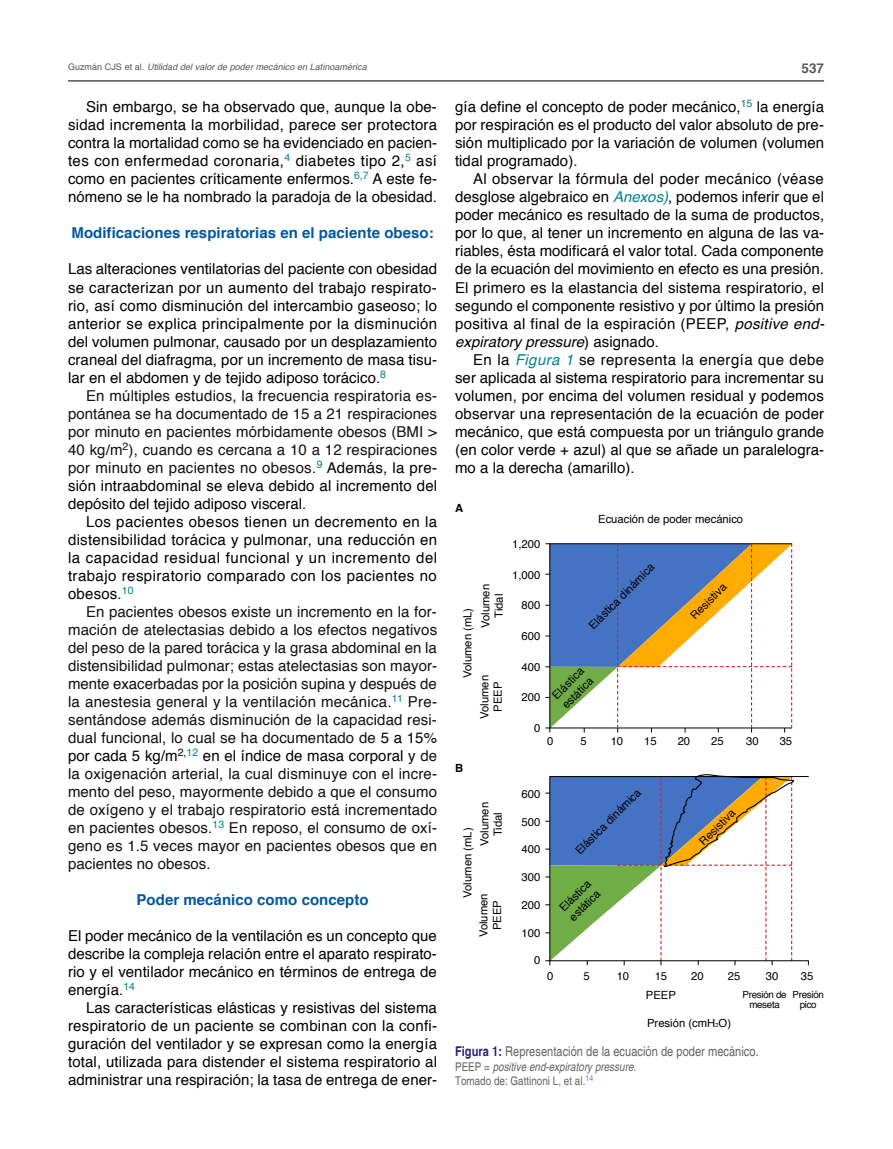
<style>
.page{position:relative;width:893px;height:1149px;background:#fff}
.page>*{position:absolute;margin:0;border:0;box-sizing:border-box;transform-origin:0 0}
.t1{font:15px/18px "Helvetica";letter-spacing:.005em;color:#000;text-align:justify}
.t2{font:15px/18px "Helvetica";letter-spacing:.005em;color:#111;text-align:justify}
.t3{font:700 15px "Helvetica";letter-spacing:.005em;color:#0059a0}
.t4{font:condensed 13.5px "Helvetica";color:#646363}
.t5{font:700 13.5px "Helvetica";color:#575756}
.t6{font:condensed 12px/14.4px "Helvetica";color:#646363}
.t7{font:11.25px/13.5px "Helvetica";color:#000}
.t8{font:700 11.25px "Helvetica";color:#000}
.t9{font:9.75px/10.5px "Helvetica";letter-spacing:-.03em;color:#000;text-align:center}
.t10{font:italic 9px "Helvetica";letter-spacing:.005em;color:#575756}
.s1{font-style:normal}
.s2{color:#000}
.s3{font-style:italic;color:#008390}
.s4{font-style:italic}
.s5{font-family:"Times New Roman"}
.s6{font-weight:700;color:#2d1e7d}
</style>
<div class="page">
<hr style="left:68px;top:80px;width:756px;height:1px;background:#000">
<svg style="left:545px;top:543px;width:247px;height:189px"></svg>
<svg style="left:545px;top:774px;width:249px;height:190px"></svg>
<div style="left:549px;top:776px;width:260px;height:184px;border:1px solid #000"></div>
<p class="t10" style="left:68px;top:59px;width:300px"><span class="s1">Guzmán CJS et al.</span> Utilidad del valor de poder mecánico en Latinoamérica</p>
<p class="t5" style="left:801px;top:57px;width:24px">537</p>
<p class="t1" style="left:68px;top:98px;width:371px;text-indent:18px">Sin embargo, se ha observado que, aunque la obe&shy;sidad incrementa la morbilidad, parece ser protectora contra la mortalidad como se ha evidenciado en pacien&shy;tes con enfermedad coronaria,<sup>4</sup> diabetes tipo 2,<sup>5</sup> así como en pacientes críticamente enfermos.<sup>6,7</sup> A este fe&shy;nómeno se le ha nombrado la paradoja de la obesidad.</p>
<p class="t3" style="left:71px;top:221px;width:364px">Modificaciones respiratorias en el paciente obeso:</p>
<p class="t1" style="left:68px;top:260px;width:371px">Las alteraciones ventilatorias del paciente con obesidad se caracterizan por un aumento del trabajo respirato&shy;rio, así como disminución del intercambio gaseoso; lo anterior se explica principalmente por la disminución del volumen pulmonar, causado por un desplazamiento craneal del diafragma, por un incremento de masa tisu&shy;lar en el abdomen y de tejido adiposo torácico.<sup>8</sup></p>
<p class="t2" style="left:68px;top:386px;width:371px;text-indent:18px">En múltiples estudios, la frecuencia respiratoria es&shy;pontánea se ha documentado de 15 a 21 respiraciones por minuto en pacientes mórbidamente obesos (BMI &gt; 40 kg/m<sup>2</sup>), cuando es cercana a 10 a 12 respiraciones por minuto en pacientes no obesos.<sup>9</sup> <span class="s2">Además, la pre&shy;sión intraabdominal se eleva debido al incremento del depósito del tejido adiposo visceral.</span></p>
<p class="t1" style="left:68px;top:512px;width:371px;text-indent:18px">Los pacientes obesos tienen un decremento en la distensibilidad torácica y pulmonar, una reducción en la capacidad residual funcional y un incremento del trabajo respiratorio comparado con los pacientes no obesos.<sup>10</sup></p>
<p class="t2" style="left:68px;top:602px;width:371px;text-indent:18px">En pacientes obesos existe un incremento en la for&shy;mación de atelectasias debido a los efectos negativos del peso de la pared torácica y la grasa abdominal en la distensibilidad pulmonar; estas atelectasias son mayor&shy;mente exacerbadas por la posición supina y después de la anestesia general y la ventilación mecánica.<sup>11</sup> Pre&shy;sentándose además disminución de la capacidad resi&shy;dual funcional, lo cual se ha documentado de <span class="s2">5 a 15% por cada 5 kg/m</span><sup>2,</sup><sup>12</sup> <span class="s2">en el índice de masa corporal</span> y de la oxigenación arterial, la cual disminuye con el incre&shy;mento del peso, mayormente debido a que el consumo de oxígeno y el trabajo respiratorio está incrementado en pacientes obesos.<sup>13</sup> En reposo, el consumo de oxí&shy;geno es 1.5 veces mayor en pacientes obesos que en pacientes no obesos.</p>
<p class="t3" style="left:137px;top:887px;width:234px">Poder mecánico como concepto</p>
<p class="t1" style="left:68px;top:926px;width:370px">El poder mecánico de la ventilación es un concepto que describe la compleja relación entre el aparato respirato&shy;rio y el ventilador mecánico en términos de entrega de energía.<sup>14</sup></p>
<p class="t1" style="left:68px;top:998px;width:371px;text-indent:18px">Las características elásticas y resistivas del sistema respiratorio de un paciente se combinan con la confi&shy;guración del ventilador y se expresan como la energía total, utilizada para distender el sistema respiratorio al administrar una respiración; la tasa de entrega de ener-</p>
<p class="t1" style="left:455px;top:98px;width:371px">gía define el concepto de poder mecánico,<sup>15</sup> la energía por respiración es el producto del valor absoluto de pre&shy;sión multiplicado por la variación de volumen (volumen tidal programado).</p>
<p class="t1" style="left:455px;top:170px;width:371px;text-indent:18px">Al observar la fórmula del poder mecánico (véase desglose algebraico en <span class="s3">Anexos)</span>, podemos inferir que el poder mecánico es resultado de la suma de productos, por lo que, al tener un incremento en alguna de las va&shy;riables, ésta modificará el valor total. Cada componente de la ecuación del movimiento en efecto es una presión.<br>El primero es la elastancia del sistema respiratorio, el segundo el componente resistivo y por último la presión positiva al final de la espiración (PEEP, <span class="s4">positive end&shy;expiratory pressure</span>) asignado.</p>
<p class="t1" style="left:455px;top:350px;width:371px;text-indent:18px">En la <span class="s3">Figura 1</span> se representa la energía que debe ser aplicada al sistema respiratorio para incrementar su volumen, por encima del volumen residual y podemos observar una representación de la ecuación de poder mecánico, que está compuesta por un triángulo grande (en color verde + azul) al que se añade un paralelogra&shy;mo a la derecha (amarillo).</p>
<p class="t8" style="left:455px;top:498px;width:10px">A</p>
<p class="t7" style="left:598px;top:512px;width:147px">Ecuación de poder mecánico</p>
<p class="t7" style="left:512px;top:537px;width:30px">1,200</p>
<p class="t7" style="left:512px;top:568px;width:30px">1,000</p>
<p class="t7" style="left:521px;top:598px;width:20px">800</p>
<p class="t7" style="left:521px;top:629px;width:20px">600</p>
<p class="t7" style="left:521px;top:660px;width:20px">400</p>
<p class="t7" style="left:521px;top:690px;width:20px">200</p>
<p class="t7" style="left:534px;top:721px;width:8px">0</p>
<p class="t7" style="left:586px;top:622px;width:89px;rotate:-45deg">Elástica dinámica</p>
<p class="t7" style="left:688px;top:612px;width:47px;rotate:-45deg">Resistiva</p>
<p class="t7" style="left:459px;top:627px;width:45px;line-height:17.9px;text-indent:-50px;rotate:-90deg">Volumen (mL)<br>Volumen</p>
<p class="t7" style="left:492px;top:617px;width:25px;rotate:-90deg">Tidal</p>
<p class="t7" style="left:478px;top:718px;width:45px;text-align:center;rotate:-90deg">Volumen<br>PEEP</p>
<p class="t7" style="left:550px;top:692px;width:41px;rotate:-45deg">Elástica estática</p>
<p class="t7" style="left:580px;top:734px;width:8px">5</p>
<p class="t7" style="left:611px;top:734px;width:14px">10</p>
<p class="t7" style="left:644px;top:734px;width:14px">15</p>
<p class="t7" style="left:678px;top:734px;width:14px">20</p>
<p class="t7" style="left:711px;top:734px;width:14px">25</p>
<p class="t7" style="left:746px;top:734px;width:14px">30</p>
<p class="t7" style="left:780px;top:734px;width:14px">35</p>
<p class="t7" style="left:547px;top:734px;width:8px">0</p>
<p class="t8" style="left:455px;top:758px;width:10px">B</p>
<p class="t7" style="left:573px;top:847px;width:89px;rotate:-45deg">Elástica dinámica</p>
<p class="t7" style="left:521px;top:787px;width:20px">600</p>
<p class="t7" style="left:521px;top:814px;width:20px">500</p>
<p class="t7" style="left:521px;top:842px;width:20px">400</p>
<p class="t7" style="left:521px;top:870px;width:20px">300</p>
<p class="t7" style="left:521px;top:898px;width:20px">200</p>
<p class="t7" style="left:521px;top:925px;width:20px">100</p>
<p class="t7" style="left:534px;top:953px;width:8px">0</p>
<p class="t7" style="left:459px;top:845px;width:45px;line-height:17px;text-indent:-52px;rotate:-90deg">Volumen (mL)<br>Volumen</p>
<p class="t7" style="left:492px;top:835px;width:25px;rotate:-90deg">Tidal</p>
<p class="t7" style="left:477px;top:937px;width:45px;text-align:center;rotate:-90deg">Volumen<br>PEEP</p>
<p class="t7" style="left:697px;top:838px;width:47px;rotate:-45deg">Resistiva</p>
<p class="t7" style="left:557px;top:904px;width:41px;rotate:-45deg">Elástica estática</p>
<p class="t7" style="left:583px;top:968px;width:8px">5</p>
<p class="t7" style="left:617px;top:968px;width:14px">10</p>
<p class="t7" style="left:655px;top:968px;width:14px">15</p>
<p class="t7" style="left:691px;top:968px;width:14px">20</p>
<p class="t7" style="left:728px;top:968px;width:14px">25</p>
<p class="t7" style="left:766px;top:968px;width:14px">30</p>
<p class="t7" style="left:801px;top:968px;width:14px">35</p>
<p class="t7" style="left:547px;top:968px;width:8px">0</p>
<p class="t9" style="left:743px;top:989px;width:45px">Presión de meseta</p>
<p class="t9" style="left:793px;top:989px;width:33px">Presión pico</p>
<p class="t7" style="left:646px;top:988px;width:32px">PEEP</p>
<p class="t7" style="left:647px;top:1016px;width:86px">Presión (cmH<span class="s5">₂</span>O)</p>
<p class="t4" style="left:455px;top:1043px;width:305px"><span class="s6">Figura 1:</span> Representación de la ecuación de poder mecánico.</p>
<p class="t6" style="left:455px;top:1059px;width:183px">PEEP = <span class="s4">positive end-expiratory pressure</span>.<br>Tomado de: Gattinoni L, et al.<sup>14</sup></p>
</div>
